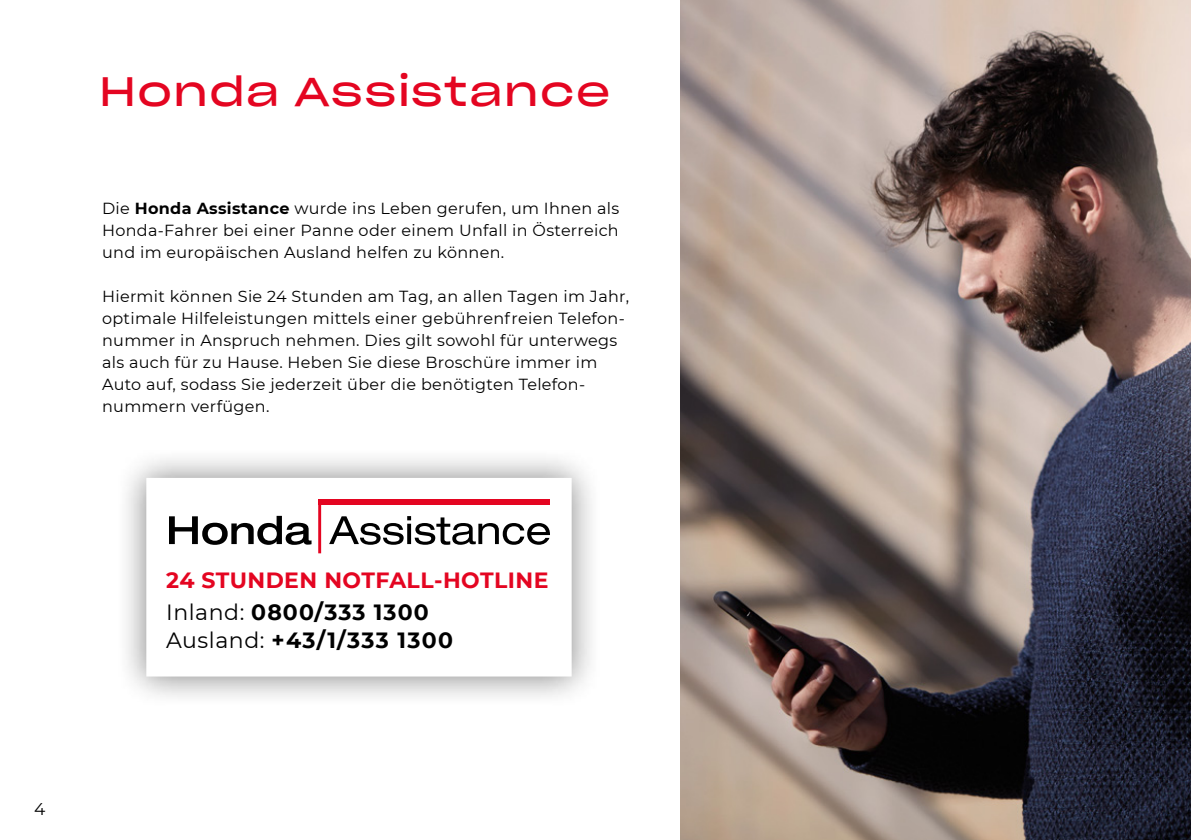
<style>
.page{position:relative;width:1191px;height:840px;background:#fff}
.page>*{position:absolute;margin:0;border:0;box-sizing:border-box;transform-origin:0 0}
.t1{font:40px "Sharp Grotesk Book 25";letter-spacing:.04em;color:#e40521}
.t2{font:700 22px/32px "Montserrat";letter-spacing:.02em;color:#e40521}
.t3{font:700 22px "Montserrat";letter-spacing:.055em;color:#000}
.t4{font:17px "Montserrat";color:#000}
.t5{font:16px/22px "Montserrat";letter-spacing:.02em;color:#000;text-align:justify}
.s1{font-weight:700}
.s2{font-weight:400;color:#000}
.s3{color:#000}
.s4{font-weight:400}
</style>
<div class="page">
<div style="left:114px;top:445px;width:489px;height:262px;background:#000;opacity:.5"></div>
<div style="left:146px;top:477px;width:425px;height:199px;background:#fff;border:2px solid #fff"></div>
<hr style="left:318px;top:500px;width:3px;height:53px;background:#e40521">
<div style="left:318px;top:499px;width:232px;height:5px;background:#e40521"></div>
<svg style="left:169px;top:515px;width:142px;height:29px"></svg>
<svg style="left:329px;top:516px;width:221px;height:28px"></svg>
<img style="left:680px;top:0;width:511px;height:839px">
<h1 class="t1" style="left:99px;top:57px;width:512px">Honda Assistance</h1>
<p class="t5" style="left:102px;top:197px;width:519px">Die <span class="s1">Honda Assistance</span> wurde ins Leben gerufen, um Ihnen als Honda-Fahrer bei einer Panne oder einem Unfall in Österreich und im europäischen Ausland helfen zu können.</p>
<p class="t5" style="left:102px;top:285px;width:528px;text-align:left">Hiermit können Sie 24 Stunden am Tag, an allen Tagen im Jahr, optimale Hilfeleistungen mittels einer gebührenfreien Telefon&shy;nummer in Anspruch nehmen. Dies gilt sowohl für unterwegs als auch für zu Hause. Heben Sie diese Broschüre immer im Auto auf, sodass Sie jederzeit über die benötigten Telefon&shy;nummern verfügen.</p>
<p class="t4" style="left:34px;top:797px;width:13px">4</p>
<h2 class="t2" style="left:166px;top:563px;width:384px">24 STUNDEN NOTFALL-HOTLINE<br><span class="s2">Inland:</span> <span class="s3">0800/333 1300</span></h2>
<h2 class="t3" style="left:166px;top:624px;width:288px"><span class="s4">Ausland:</span> +43/1/333 1300</h2>
</div>
